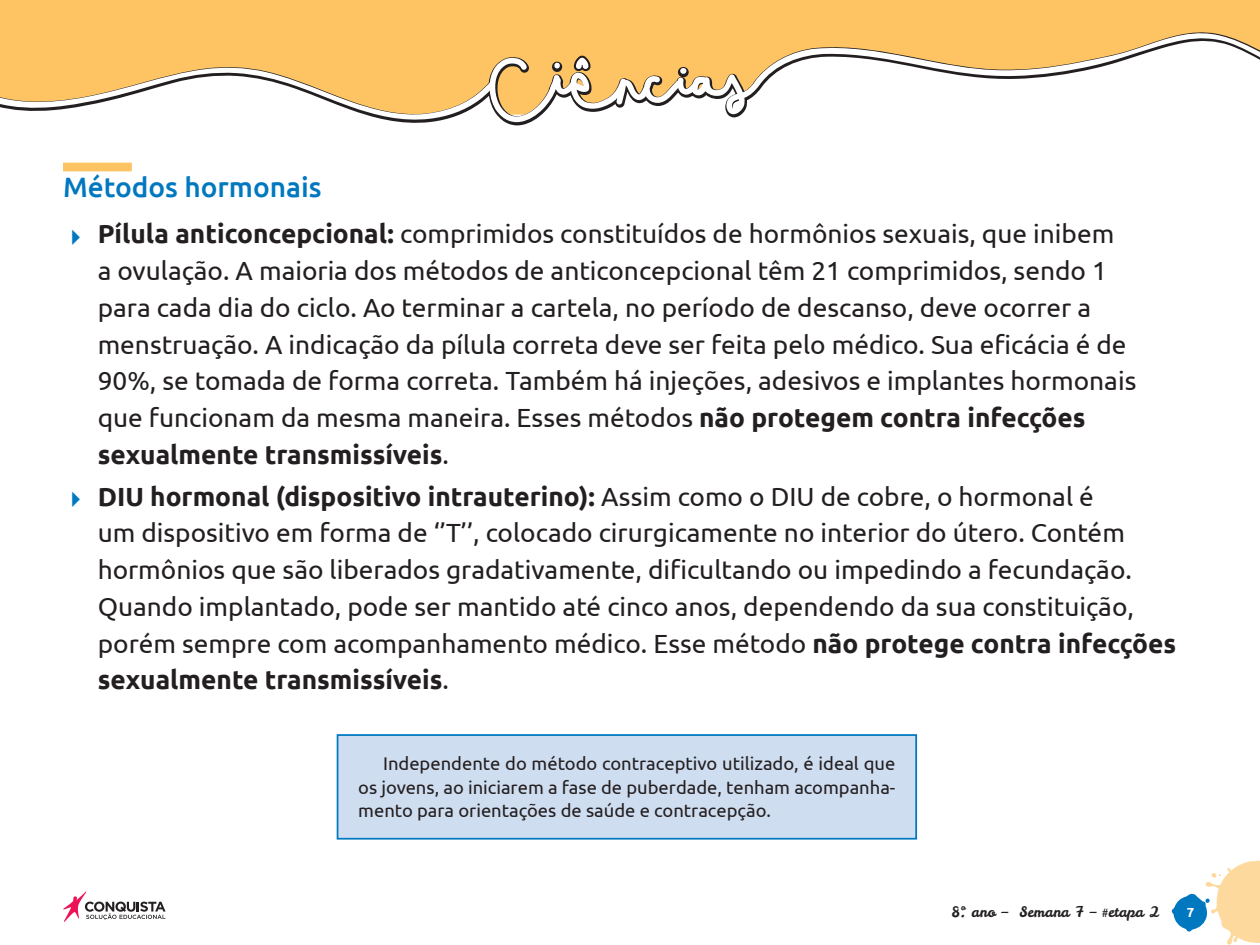
<style>
.page{position:relative;width:1260px;height:945px;background:#fff}
.page>*{position:absolute;margin:0;border:0;box-sizing:border-box;transform-origin:0 0}
._03_Peso_3{font:500 28px "Ubuntu";color:#0078c0}
.t1{font:26.25px/36.8px "Ubuntu";color:#231f20}
._02_Box_-_Texto{font:18.38px/23.6px "Ubuntu";color:#231f20;text-align:justify}
.t2{font:14.35px "Leckerli One";color:#231f20}
.t3{font:700 13.12px "Ubuntu";color:#fff}
.s1{font-weight:700}
</style>
<div class="page">
<svg style="left:1172px;top:861px;width:88px;height:84px"></svg>
<svg style="left:63px;top:891px;width:103px;height:31px"></svg>
<div style="left:0;top:0;width:1260px;height:28px;background:#fec463"></div>
<svg style="left:0;top:28px;width:1260px;height:98px"></svg>
<svg style="left:0;top:29px;width:1260px;height:93px;fill:#fec463"></svg>
<svg style="left:574px;top:55px;width:18px;height:18px"></svg>
<div style="left:63px;top:163px;width:69px;height:8px;background:#fec463"></div>
<div style="left:338px;top:735px;width:578px;height:104px;background:#cfddf0"></div>
<div style="left:337px;top:734px;width:580px;height:106px;border:2px solid #0078c0"></div>
<p class="_03_Peso_3" style="left:63px;top:169px;width:260px">Métodos hormonais</p>
<p class="t1" style="left:98px;top:215px;width:1040px"><span class="s1">Pílula anticoncepcional:</span> comprimidos constituídos de hormônios sexuais, que inibem<br>a ovulação. A maioria dos métodos de anticoncepcional têm 21 comprimidos, sendo 1 para cada dia do ciclo. Ao terminar a cartela, no período de descanso, deve ocorrer a menstruação. A indicação da pílula correta deve ser feita pelo médico. Sua eficácia é de 90%, se tomada de forma correta. Também há injeções, adesivos e implantes hormonais que funcionam da mesma maneira. Esses métodos <span class="s1">não protegem contra infecções sexualmente transmissíveis</span>.</p>
<p class="t1" style="left:98px;top:477px;width:1080px"><span class="s1">DIU hormonal (dispositivo intrauterino):</span> Assim como o DIU de cobre, o hormonal é<br>um dispositivo em forma de ‘’T’’, colocado cirurgicamente no interior do útero. Contém hormônios que são liberados gradativamente, dificultando ou impedindo a fecundação.<br>Quando implantado, pode ser mantido até cinco anos, dependendo da sua constituição, porém sempre com acompanhamento médico. Esse método <span class="s1">não protege contra infecções sexualmente transmissíveis</span>.</p>
<p class="_02_Box_-_Texto" style="left:358px;top:751px;width:539px;text-indent:25px">Independente do método contraceptivo utilizado, é ideal que os jovens, ao iniciarem a fase de puberdade, tenham acompanha&shy;mento para orientações de saúde e contracepção.</p>
<p class="t2" style="left:952px;top:903px;width:210px">8º. ano – Semana 7 – #etapa 2</p>
<p class="t3" style="left:1187px;top:905px;width:9px">7</p>
</div>
